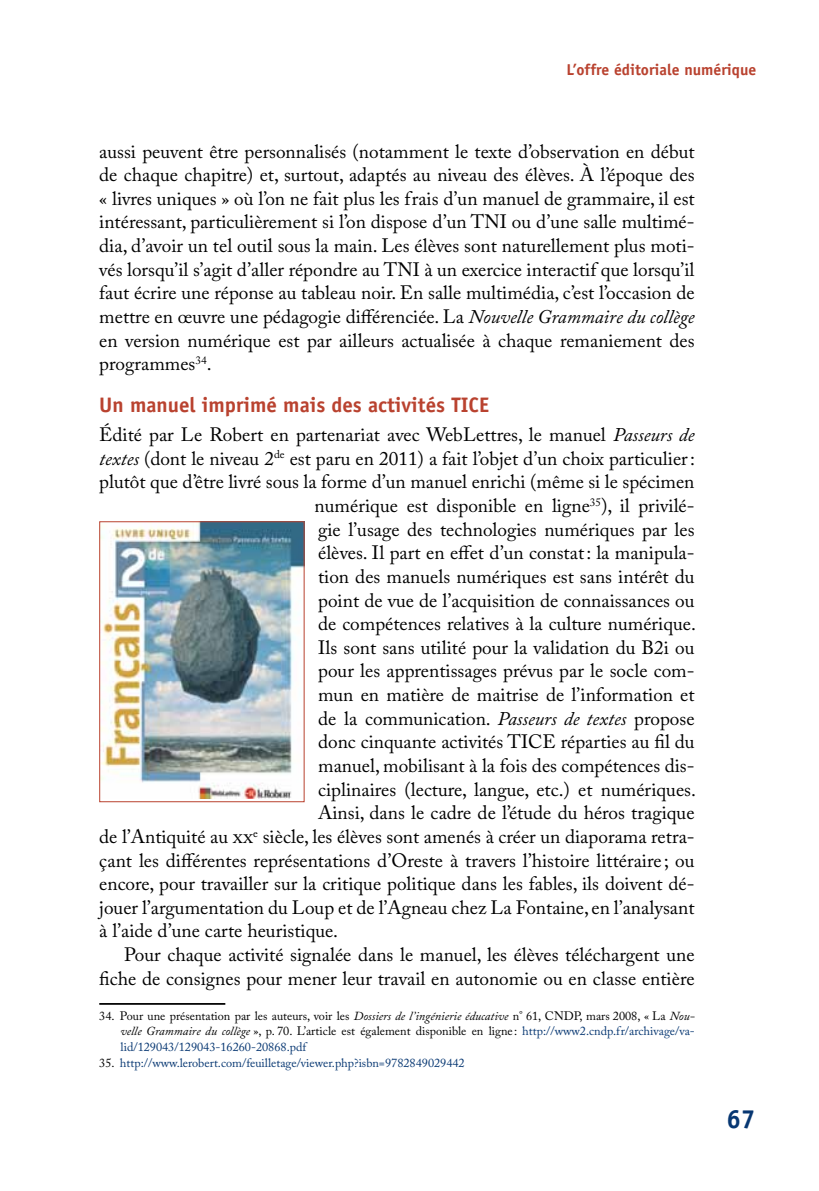
<style>
.page{position:relative;width:819px;height:1191px;background:#fff}
.page>*{position:absolute;margin:0;border:0;box-sizing:border-box;transform-origin:0 0}
.t1{font:700 26.25px "Officina Sans";color:#073772}
.t2{font:700 21px "Officina Sans";color:#b9422f}
.t3{font:19.25px/23.6px "Adobe Caslon Pro";color:#000;text-align:justify}
.t4{font:700 15.75px "Officina Sans";color:#b9422f}
.t5{font:12.25px/15.8px "Adobe Caslon Pro";color:#000;text-align:justify}
.t6{font:12.25px "Adobe Caslon Pro";color:#073772}
.s1{font-style:italic}
.s2{color:#073772}
.s3{color:#000}
</style>
<div class="page">
<hr style="left:99px;top:1003px;width:126px;height:1px;background:#000">
<img style="left:101px;top:523px;width:201px;height:275px">
<div style="left:99px;top:521px;width:205px;height:281px;border:1px solid #b9422f"></div>
<p class="t4" style="left:566px;top:60px;width:191px">L’offre éditoriale numérique</p>
<p class="t3" style="left:99px;top:139px;width:597px">aussi peuvent être personnalisés (notamment le texte d’observation en début de chaque chapitre) et, surtout, adaptés au niveau des élèves. À l’époque des « livres uniques » où l’on ne fait plus les frais d’un manuel de grammaire, il est intéressant, particulièrement si l’on dispose d’un TNI ou d’une salle multimé&shy;dia, d’avoir un tel outil sous la main. Les élèves sont naturellement plus moti&shy;vés lorsqu’il s’agit d’aller répondre au TNI à un exercice interactif que lorsqu’il faut écrire une réponse au tableau noir. En salle multimédia, c’est l’occasion de mettre en œuvre une pédagogie différenciée. La <span class="s1">Nouvelle Grammaire du collège </span>en version numérique est par ailleurs actualisée à chaque remaniement des programmes<sup>34</sup>.</p>
<p class="t2" style="left:99px;top:392px;width:391px">Un manuel imprimé mais des activités TICE</p>
<p class="t3" style="left:99px;top:423px;width:596px">Édité par Le Robert en partenariat avec WebLettres, le manuel <span class="s1">Passeurs de</span></p>
<p class="t3" style="left:99px;top:446px;width:597px"><span class="s1">textes</span> (dont le niveau 2<sup>de</sup> est paru en 2011) a fait l’objet d’un choix particulier:</p>
<p class="t3" style="left:99px;top:470px;width:596px">plutôt que d’être livré sous la forme d’un manuel enrichi (même si le spécimen</p>
<p class="t3" style="left:314px;top:493px;width:381px">numérique est disponible en ligne<sup>35</sup>), il privilé-</p>
<p class="t3" style="left:318px;top:517px;width:378px">gie l’usage des technologies numériques par les</p>
<p class="t3" style="left:318px;top:541px;width:378px">élèves. Il part en effet d’un constat: la manipula-</p>
<p class="t3" style="left:318px;top:564px;width:378px">tion des manuels numériques est sans intérêt du</p>
<p class="t3" style="left:318px;top:588px;width:378px">point de vue de l’acquisition de connaissances ou</p>
<p class="t3" style="left:318px;top:612px;width:379px">de compétences relatives à la culture numérique.</p>
<p class="t3" style="left:318px;top:635px;width:378px">Ils sont sans utilité pour la validation du B2i ou</p>
<p class="t3" style="left:318px;top:659px;width:378px">pour les apprentissages prévus par le socle com-</p>
<p class="t3" style="left:318px;top:682px;width:378px">mun en matière de maitrise de l’information et</p>
<p class="t3" style="left:318px;top:706px;width:378px">de la communication. <span class="s1">Passeurs de textes</span> propose</p>
<p class="t3" style="left:318px;top:730px;width:378px">donc cinquante activités TICE réparties au fil du</p>
<p class="t3" style="left:318px;top:753px;width:378px">manuel, mobilisant à la fois des compétences dis-</p>
<p class="t3" style="left:318px;top:777px;width:379px">ciplinaires (lecture, langue, etc.) et numériques.</p>
<p class="t3" style="left:318px;top:800px;width:378px">Ainsi, dans le cadre de l’étude du héros tragique</p>
<p class="t3" style="left:99px;top:824px;width:597px">de l’Antiquité au xx<sup>e</sup> siècle, les élèves sont amenés à créer un diaporama retra-</p>
<p class="t3" style="left:99px;top:848px;width:596px">çant les différentes représentations d’Oreste à travers l’histoire littéraire ; ou</p>
<p class="t3" style="left:99px;top:871px;width:596px">encore, pour travailler sur la critique politique dans les fables, ils doivent dé-</p>
<p class="t3" style="left:99px;top:895px;width:596px">jouer l’argumentation du Loup et de l’Agneau chez La Fontaine, en l’analysant</p>
<p class="t3" style="left:99px;top:919px;width:240px">à l’aide d’une carte heuristique.</p>
<p class="t3" style="left:124px;top:942px;width:572px">Pour chaque activité signalée dans le manuel, les élèves téléchargent une</p>
<p class="t3" style="left:99px;top:966px;width:596px">fiche de consignes pour mener leur travail en autonomie ou en classe entière</p>
<p class="t5" style="left:121px;top:1007px;width:575px;text-indent:-21px">34. Pour une présentation par les auteurs, voir les <span class="s1">Dossiers de l’ingénierie éducative</span> n° 61, CNDP, mars 2008, « La <span class="s1">Nou&shy;velle Grammaire du collège</span> », p. 70. L’article est également disponible en ligne : <span class="s2">http://www2.cndp.fr/archivage/va&shy;lid/129043/129043-16260-20868.pdf</span></p>
<p class="t6" style="left:99px;top:1055px;width:367px"><span class="s3">35.</span> http://www.lerobert.com/feuilletage/viewer.php?isbn=9782849029442</p>
<h1 class="t1" style="left:726px;top:1102px;width:31px">67</h1>
</div>
